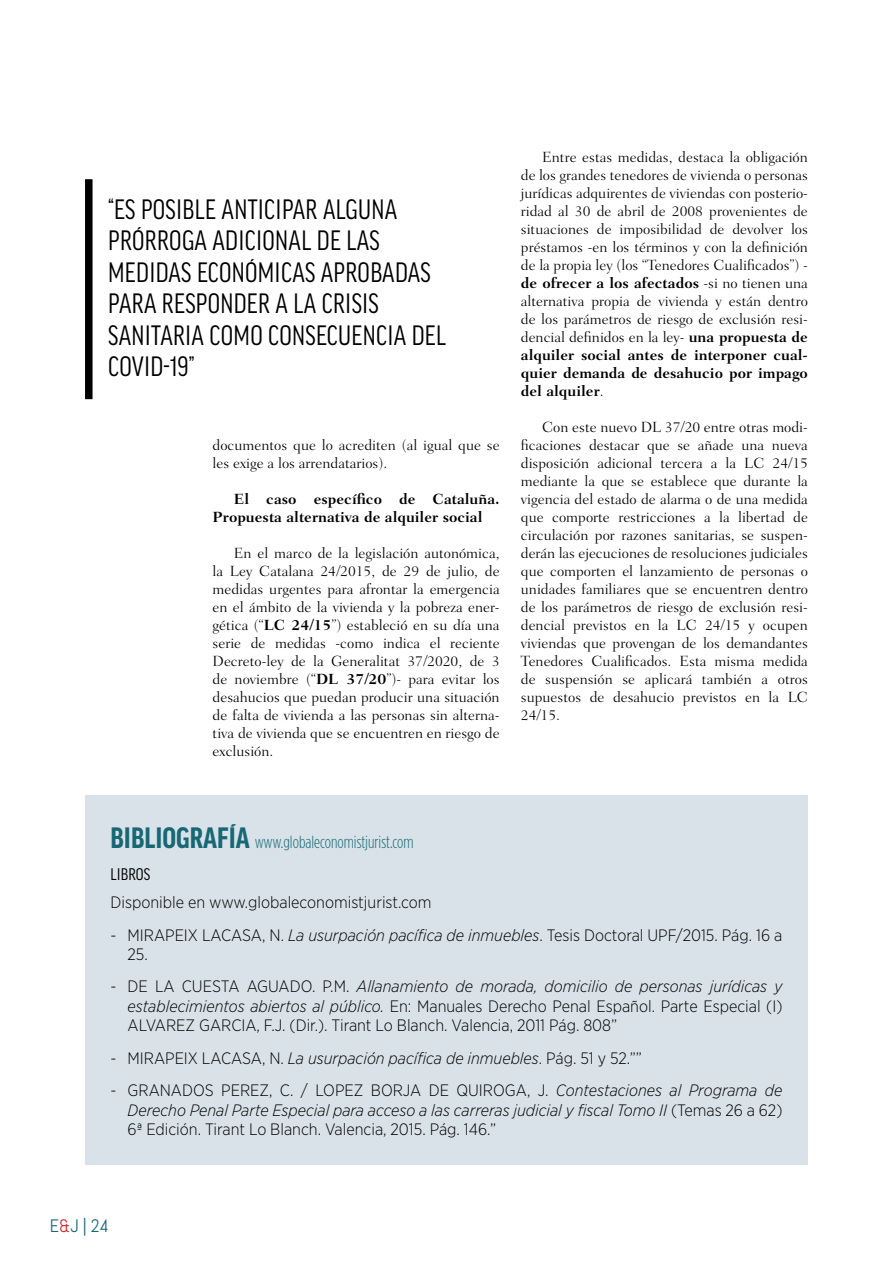
<style>
.page{position:relative;width:893px;height:1263px;background:#fff}
.page>*{position:absolute;margin:0;border:0;box-sizing:border-box;transform-origin:0 0}
.t1{font:condensed 30px/31.5px "Good Headline OT";letter-spacing:.01em;color:#000;scale:.95 1}
.t2{font:18px "Abel";color:#176874}
.t3{font:condensed 18px "Good Headline OT";color:#000}
.t4{font:300 17.25px "Gotham Condensed";color:#176874}
.t5{font:300 16.5px/19.5px "Gotham Narrow";color:#000;text-align:justify}
.t6{font:300 15px/18px "Fairfield LT Std";color:#000;text-align:justify}
.t7{font:700 15px/18px "Fairfield LT Std";color:#000}
.s1{font-weight:700}
.s2{font-family:"Good Headline OT";font-weight:700;font-stretch:condensed;font-size:31.5px}
.s3{font-style:italic}
.s4{color:#d2232a}
</style>
<div class="page">
<div style="left:85px;top:795px;width:723px;height:370px;background:#d8e2e8"></div>
<div style="left:85px;top:179px;width:8px;height:220px;background:#000"></div>
<h1 class="t1" style="left:108px;top:194px;width:357px">“ES POSIBLE ANTICIPAR ALGUNA<br>PRÓRROGA ADICIONAL DE LAS<br>MEDIDAS ECONÓMICAS APROBADAS<br>PARA RESPONDER A LA CRISIS<br>SANITARIA COMO CONSECUENCIA DEL<br>COVID-19”</h1>
<p class="t6" style="left:213px;top:436px;width:289px">documentos que lo acrediten (al igual que se les exige a los arrendatarios).</p>
<p class="t7" style="left:213px;top:490px;width:288px;text-indent:21px">El caso específico de Cataluña.<br>Propuesta alternativa de alquiler social</p>
<p class="t6" style="left:213px;top:544px;width:289px;text-indent:21px">En el marco de la legislación autonómica, la Ley Catalana 24/2015, de 29 de julio, de medidas urgentes para afrontar la emergencia en el ámbito de la vivienda y la pobreza ener&shy;gética (“<span class="s1">LC 24/15</span>”) estableció en su día una serie de medidas -como indica el reciente Decreto-ley de la Generalitat 37/2020, de 3 de noviembre (“<span class="s1">DL 37/20</span>”)- para evitar los desahucios que puedan producir una situación de falta de vivienda a las personas sin alterna&shy;tiva de vivienda que se encuentren en riesgo de exclusión.</p>
<p class="t6" style="left:521px;top:148px;width:289px;text-indent:21px">Entre estas medidas, destaca la obligación de los grandes tenedores de vivienda o personas jurídicas adquirentes de viviendas con posterio&shy;ridad al 30 de abril de 2008 provenientes de situaciones de imposibilidad de devolver los préstamos -en los términos y con la definición de la propia ley (los “Tenedores Cualificados”) - <span class="s1">de ofrecer a los afectados</span> -si no tienen una alternativa propia de vivienda y están dentro de los parámetros de riesgo de exclusión resi&shy;dencial definidos en la ley- <span class="s1">una propuesta de alquiler social antes de interponer cual&shy;quier demanda de desahucio por impago del alquiler</span>.</p>
<p class="t6" style="left:521px;top:418px;width:289px;text-indent:21px">Con este nuevo DL 37/20 entre otras modi&shy;ficaciones destacar que se añade una nueva disposición adicional tercera a la LC 24/15 mediante la que se establece que durante la vigencia del estado de alarma o de una medida que comporte restricciones a la libertad de circulación por razones sanitarias, se suspen&shy;derán las ejecuciones de resoluciones judiciales que comporten el lanzamiento de personas o unidades familiares que se encuentren dentro de los parámetros de riesgo de exclusión resi&shy;dencial previstos en la LC 24/15 y ocupen viviendas que provengan de los demandantes Tenedores Cualificados. Esta misma medida de suspensión se aplicará también a otros supuestos de desahucio previstos en la LC 24/15.</p>
<p class="t4" style="left:111px;top:833px;width:304px"><span class="s2">BIBLIOGRAFÍA</span> www.globaleconomistjurist.com</p>
<p class="t3" style="left:111px;top:866px;width:41px">LIBROS</p>
<p class="t5" style="left:111px;top:892px;width:323px">Disponible en www.globaleconomistjurist.com</p>
<p class="t5" style="left:128px;top:925px;width:656px;text-indent:-17px">- MIRAPEIX LACASA, N. <span class="s3">La usurpación pacífica de inmuebles</span>. Tesis Doctoral UPF/2015. Pág. 16 a<br>25.</p>
<p class="t5" style="left:128px;top:976px;width:656px;text-indent:-17px">- DE LA CUESTA AGUADO. P.M. <span class="s3">Allanamiento de morada, domicilio de personas jurídicas y establecimientos abiertos al público.</span> En: Manuales Derecho Penal Español. Parte Especial (I)<br>ALVAREZ GARCIA, F.J. (Dir.). Tirant Lo Blanch. Valencia, 2011 Pág. 808”</p>
<p class="t5" style="left:111px;top:1048px;width:533px">- MIRAPEIX LACASA, N. <span class="s3">La usurpación pacífica de inmuebles</span>. Pág. 51 y 52.””</p>
<p class="t5" style="left:128px;top:1080px;width:656px;text-indent:-17px">- GRANADOS PEREZ, C. / LOPEZ BORJA DE QUIROGA, J. <span class="s3">Contestaciones al Programa de Derecho Penal Parte Especial para acceso a las carreras judicial y fiscal Tomo II</span> (Temas 26 a 62)<br>6ª Edición. Tirant Lo Blanch. Valencia, 2015. Pág. 146.”</p>
<p class="t2" style="left:50px;top:1214px;width:60px">E<span class="s4">&amp;</span>J | 24</p>
</div>
